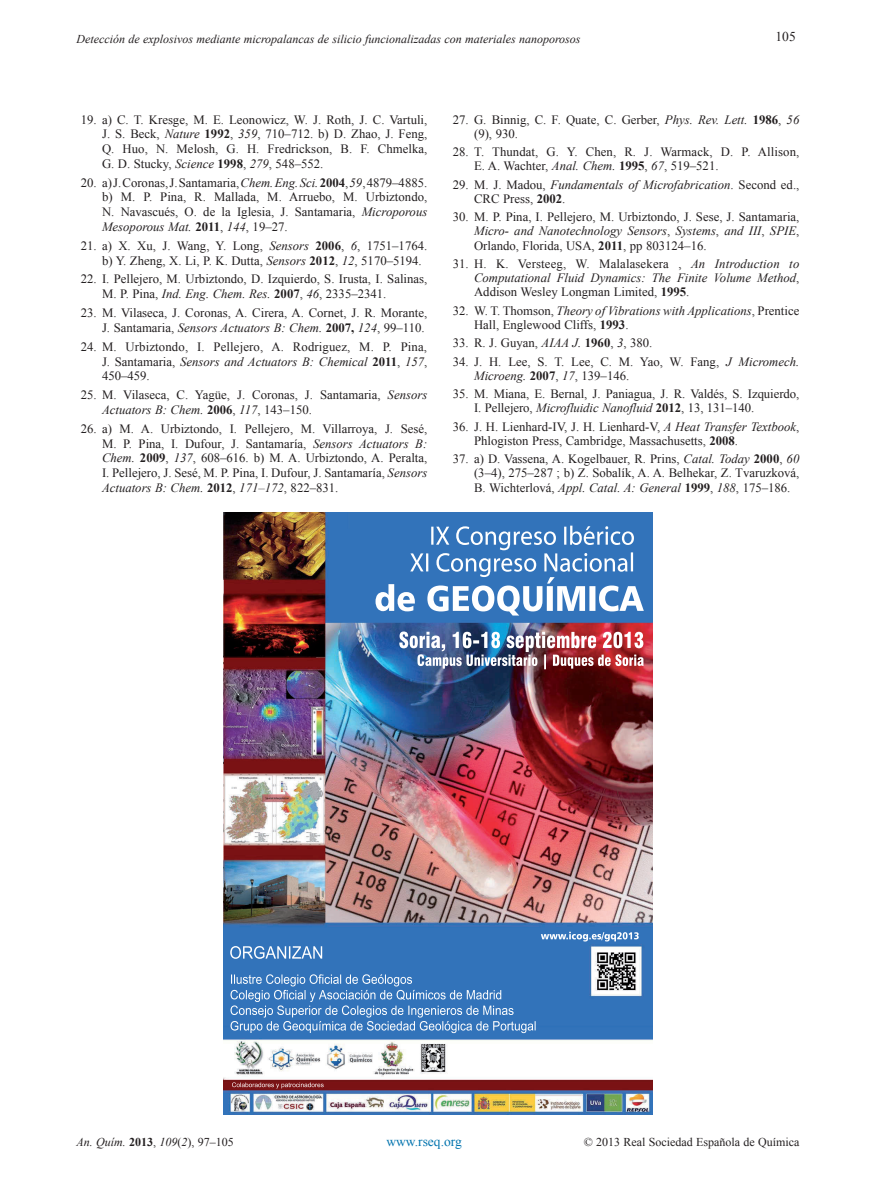
<style>
.page{position:relative;width:893px;height:1191px;background:#fff}
.page>*{position:absolute;margin:0;border:0;box-sizing:border-box;transform-origin:0 0}
.t1{font:13.5px "Times New Roman";color:#0073ae}
.t2{font:13.5px "Times New Roman";color:#231f20}
.t3{font:12.75px/14.7px "Times New Roman";color:#231f20}
.t4{font:italic 12.75px/14.1px "Times New Roman";color:#231f20;text-align:justify}
.t5{font:italic 12px "Times New Roman";color:#231f20}
.t6{font:12px "Times New Roman";color:#231f20}
.s1{font-style:italic}
.s2{font-weight:700}
.s3{font-style:normal}
.s4{font-weight:700;font-style:normal}
</style>
<div class="page">
<img style="left:224px;top:512px;width:428px;height:602px">
<img style="left:224px;top:512px;width:101px;height:411px">
<div style="left:350px;top:512px;width:302px;height:21px;background:#3273ba"></div>
<img style="left:399px;top:631px;width:244px;height:17px">
<img style="left:417px;top:654px;width:205px;height:15px">
<img style="left:629px;top:654px;width:15px;height:12px">
<img style="left:232px;top:1082px;width:92px;height:5px">
<img style="left:569px;top:931px;width:70px;height:10px">
<img style="left:230px;top:946px;width:92px;height:12px">
<img style="left:231px;top:974px;width:170px;height:10px">
<svg style="left:407px;top:977px;width:5px;height:7px"></svg>
<img style="left:230px;top:990px;width:185px;height:10px">
<img style="left:426px;top:990px;width:75px;height:9px">
<img style="left:230px;top:1005px;width:188px;height:10px">
<img style="left:438px;top:1005px;width:76px;height:10px">
<img style="left:231px;top:1021px;width:197px;height:9px">
<img style="left:442px;top:1021px;width:94px;height:12px">
<img style="left:431px;top:525px;width:203px;height:20px">
<img style="left:410px;top:552px;width:223px;height:20px">
<img style="left:375px;top:577px;width:269px;height:38px">
<p class="t5" style="left:77px;top:34px;width:506px">Detección de explosivos mediante micropalancas de silicio funcionalizadas con materiales nanoporosos</p>
<p class="t2" style="left:775px;top:32px;width:22px">105</p>
<p class="t3" style="left:102px;top:113px;width:327px;text-align:justify;text-indent:-21px">19. a) C. T. Kresge, M. E. Leonowicz, W. J. Roth, J. C. Vartuli, J. S. Beck, <span class="s1">Nature</span> <span class="s2">1992</span>, <span class="s1">359</span>, 710–712. b) D. Zhao, J. Feng, Q. Huo, N. Melosh, G. H. Fredrickson, B. F. Chmelka, G. D. Stucky, <span class="s1">Science</span> <span class="s2">1998</span>, <span class="s1">279</span>, 548–552.</p>
<p class="t3" style="left:102px;top:176px;width:327px;text-align:justify;text-indent:-21px">20. a) J. Coronas, J. Santamaria, <span class="s1">Chem. Eng. Sci.</span> <span class="s2">2004</span>, <span class="s1">59</span>, 4879–4885. b) M. P. Pina, R. Mallada, M. Arruebo, M. Urbiztondo, N. Navascués, O. de la Iglesia, J. Santamaria, <span class="s1">Microporous Mesoporous Mat.</span> <span class="s2">2011</span>, <span class="s1">144</span>, 19–27.</p>
<p class="t3" style="left:102px;top:239px;width:327px;text-indent:-21px">21. a) X. Xu, J. Wang, Y. Long, <span class="s1">Sensors</span> <span class="s2">2006</span>, <span class="s1">6</span>, 1751–1764. b) Y. Zheng, X. Li, P. K. Dutta, <span class="s1">Sensors</span> <span class="s2">2012</span>, <span class="s1">12</span>, 5170–5194.</p>
<p class="t3" style="left:102px;top:273px;width:327px;text-indent:-21px">22. I. Pellejero, M. Urbiztondo, D. Izquierdo, S. Irusta, I. Salinas,<br>M. P. Pina, <span class="s1">Ind. Eng. Chem. Res.</span> <span class="s2">2007</span>, <span class="s1">46</span>, 2335–2341.</p>
<p class="t3" style="left:81px;top:307px;width:348px;text-align:right">23. M. Vilaseca, J. Coronas, A. Cirera, A. Cornet, J. R. Morante,<br>J. Santamaria, <span class="s1">Sensors Actuators B: Chem.</span> <span class="s2">2007,</span> <span class="s1">124</span>, 99–110.</p>
<p class="t3" style="left:102px;top:340px;width:327px;text-align:justify;text-indent:-21px">24. M. Urbiztondo, I. Pellejero, A. Rodriguez, M. P. Pina, J. Santamaria, <span class="s1">Sensors and Actuators B: Chemical</span> <span class="s2">2011</span>, <span class="s1">157</span>, 450–459.</p>
<p class="t3" style="left:102px;top:389px;width:327px;text-indent:-21px">25. M. Vilaseca, C. Yagüe, J. Coronas, J. Santamaria, <span class="s1">Sensors<br>Actuators B: Chem.</span> <span class="s2">2006</span>, <span class="s1">117</span>, 143–150.</p>
<p class="t3" style="left:102px;top:422px;width:327px;text-align:justify;text-indent:-21px">26. a) M. A. Urbiztondo, I. Pellejero, M. Villarroya, J. Sesé, M. P. Pina, I. Dufour, J. Santamaría, <span class="s1">Sensors Actuators B:<br>Chem.</span> <span class="s2">2009</span>, <span class="s1">137</span>, 608–616. b) M. A. Urbiztondo, A. Peralta, I. Pellejero, J. Sesé, M. P. Pina, I. Dufour, J. Santamaría, <span class="s1">Sensors Actuators B: Chem.</span> <span class="s2">2012</span>, <span class="s1">171–172</span>, 822–831.</p>
<p class="t3" style="left:474px;top:113px;width:327px;line-height:14.1px;text-indent:-21px">27. G. Binnig, C. F. Quate, C. Gerber, <span class="s1">Phys. Rev. Lett.</span> <span class="s2">1986</span>, <span class="s1">56 </span>(9), 930.</p>
<p class="t3" style="left:474px;top:146px;width:327px;line-height:14.1px;text-indent:-21px">28. T. Thundat, G. Y. Chen, R. J. Warmack, D. P. Allison,<br>E. A. Wachter, <span class="s1">Anal. Chem.</span> <span class="s2">1995</span>, <span class="s1">67</span>, 519–521.</p>
<p class="t3" style="left:474px;top:179px;width:327px;line-height:14.1px;text-indent:-21px">29. M. J. Madou, <span class="s1">Fundamentals of Microfabrication</span>. Second ed.,<br>CRC Press, <span class="s2">2002</span>.</p>
<p class="t3" style="left:474px;top:211px;width:327px;line-height:14.1px;text-align:justify;text-indent:-21px">30. M. P. Pina, I. Pellejero, M. Urbiztondo, J. Sese, J. Santamaria, <span class="s1">Micro- and Nanotechnology Sensors</span>, <span class="s1">Systems</span>, <span class="s1">and III</span>, <span class="s1">SPIE</span>, Orlando, Florida, USA, <span class="s2">2011</span>, pp 803124–16.</p>
<p class="t4" style="left:474px;top:258px;width:327px;text-indent:-21px"><span class="s3">31. H. K. Versteeg, W. Malalasekera ,</span> An Introduction to Computational Fluid Dynamics: The Finite Volume Method<span class="s3">, Addison Wesley Longman Limited,</span> <span class="s4">1995</span><span class="s3">.</span></p>
<p class="t3" style="left:474px;top:304px;width:327px;line-height:14.1px;text-indent:-21px">32. W. T. Thomson, <span class="s1">Theory of Vibrations with Applications</span>, Prentice<br>Hall, Englewood Cliffs, <span class="s2">1993</span>.</p>
<p class="t3" style="left:453px;top:337px;width:201px">33. R. J. Guyan, <span class="s1">AIAA J.</span> <span class="s2">1960</span>, <span class="s1">3</span>, 380.</p>
<p class="t3" style="left:474px;top:355px;width:327px;line-height:14.1px;text-indent:-21px">34. J. H. Lee, S. T. Lee, C. M. Yao, W. Fang, <span class="s1">J Micromech.<br>Microeng.</span> <span class="s2">2007</span>, <span class="s1">17</span>, 139–146.</p>
<p class="t3" style="left:474px;top:388px;width:327px;line-height:14.1px;text-indent:-21px">35. M. Miana, E. Bernal, J. Paniagua, J. R. Valdés, S. Izquierdo,<br>I. Pellejero, <span class="s1">Microfluidic Nanofluid</span> <span class="s2">2012</span>, 13, 131–140.</p>
<p class="t3" style="left:474px;top:420px;width:327px;line-height:14.1px;text-indent:-21px">36. J. H. Lienhard-IV, J. H. Lienhard-V, <span class="s1">A Heat Transfer Textbook</span>,<br>Phlogiston Press, Cambridge, Massachusetts, <span class="s2">2008</span>.</p>
<p class="t3" style="left:474px;top:453px;width:327px;line-height:14.1px;text-align:justify;text-indent:-21px">37. a) D. Vassena, A. Kogelbauer, R. Prins, <span class="s1">Catal. Today</span> <span class="s2">2000</span>, <span class="s1">60 </span>(3–4), 275–287 ; b) Z. Sobalík, A. A. Belhekar, Z. Tvaruzková, B. Wichterlová, <span class="s1">Appl. Catal. A: General</span> <span class="s2">1999</span>, <span class="s1">188</span>, 175–186.</p>
<p class="t5" style="left:77px;top:1138px;width:159px">An. Quím. <span class="s4">2013</span><span class="s3">,</span> 109<span class="s3">(</span>2<span class="s3">), 97–105</span></p>
<p class="t1" style="left:386px;top:1137px;width:77px">www.rseq.org</p>
<p class="t6" style="left:584px;top:1138px;width:217px">© 2013 Real Sociedad Española de Química</p>
</div>
